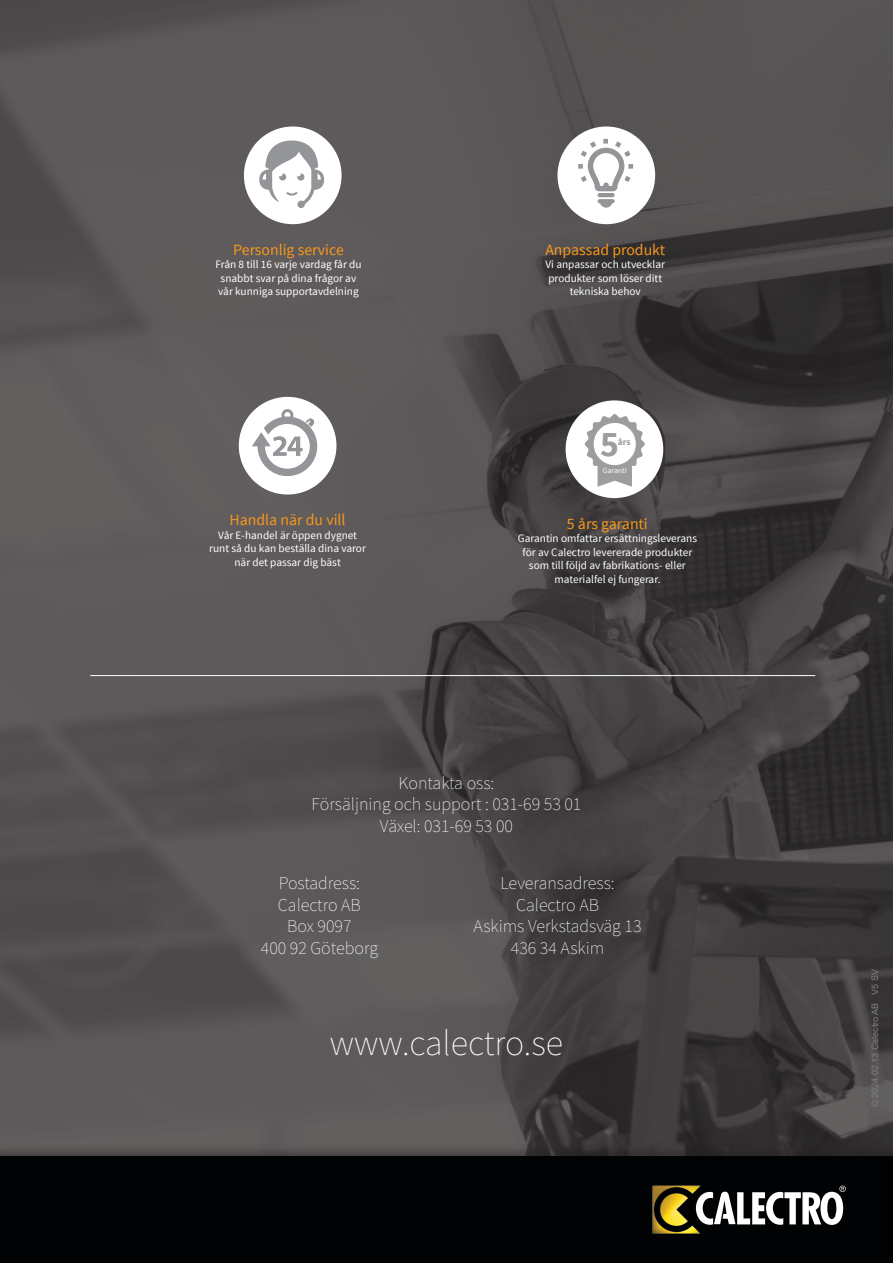
<style>
.page{position:relative;width:893px;height:1263px;background:#fff}
.page>*{position:absolute;margin:0;border:0;box-sizing:border-box;transform-origin:0 0}
.t1{font:36px "Source Sans Variable";color:#fff}
.t2{font:700 35.85px "Source Sans Pro";color:#9d9d9c}
.t3{font:18px "Source Sans Variable";color:#fff}
.t4{font:15.75px "Source Sans Pro";color:#f7981d}
.t5{font:11.25px/13.5px "Source Sans Pro";color:#fff;text-align:center}
.t6{font:700 9.3px "Source Sans Pro";color:#9d9d9c}
.t7{font:9px "Arial";color:#808285}
.t8{font:7.65px "Source Sans Pro";color:#fff}
</style>
<div class="page">
<img style="left:0;top:0;width:893px;height:1143px">
<hr style="left:90px;top:675px;width:725px;height:1px;background:#fff">
<div style="left:244px;top:126px;width:98px;height:98px;background:#fff;border-radius:50%"></div>
<svg style="left:259px;top:141px;width:65px;height:67px"></svg>
<div style="left:566px;top:400px;width:97px;height:98px;background:#fff;border-radius:50%"></div>
<svg style="left:585px;top:414px;width:60px;height:73px"></svg>
<div style="left:594px;top:423px;width:42px;height:42px;background:#fff;border-radius:50%"></div>
<div style="left:239px;top:397px;width:97px;height:97px;background:#fff;border-radius:50%"></div>
<svg style="left:252px;top:409px;width:65px;height:67px"></svg>
<div style="left:557px;top:126px;width:98px;height:98px;background:#fff;border-radius:50%"></div>
<svg style="left:578px;top:139px;width:55px;height:52px"></svg>
<svg style="left:598px;top:199px;width:17px;height:9px"></svg>
<hr style="left:598px;top:193px;width:17px;height:4px;background:#939598;border-radius:2px">
<div style="left:0;top:1143px;width:893px;height:120px;background:#231f20;opacity:.46"></div>
<div style="left:0;top:1156px;width:893px;height:107px;background:#010203"></div>
<img style="left:652px;top:1185px;width:48px;height:49px">
<svg style="left:696px;top:1185px;width:150px;height:40px"></svg>
<p class="t4" style="left:233px;top:240px;width:112px">Personlig service</p>
<p class="t5" style="left:215px;top:258px;width:148px;text-align:left">Från 8 till 16 varje vardag får du snabbt svar på dina frågor av vår kunniga supportavdelning</p>
<p class="t4" style="left:230px;top:510px;width:118px">Handla när du vill</p>
<p class="t5" style="left:209px;top:528px;width:158px">Vår E-handel är öppen dygnet runt så du kan beställa dina varor när det passar dig bäst</p>
<p class="t4" style="left:545px;top:240px;width:121px">Anpassad produkt</p>
<p class="t5" style="left:545px;top:258px;width:121px">Vi anpassar och utvecklar</p>
<p class="t5" style="left:548px;top:271px;width:115px">produkter som löser ditt tekniska behov</p>
<p class="t2" style="left:600px;top:421px;width:20px">5</p>
<p class="t6" style="left:618px;top:436px;width:14px">års</p>
<p class="t8" style="left:603px;top:465px;width:25px">Garanti</p>
<p class="t4" style="left:567px;top:514px;width:82px">5 års garanti</p>
<p class="t5" style="left:518px;top:532px;width:181px">Garantin omfattar ersättningsleverans för av Calectro levererade produkter som till följd av fabrikations- eller materialfel ej fungerar.</p>
<p class="t3" style="left:399px;top:772px;width:97px">Kontakta oss:</p>
<p class="t3" style="left:312px;top:793px;width:271px">Försäljning och support : 031-69 53 01</p>
<p class="t3" style="left:380px;top:815px;width:135px">Växel: 031-69 53 00</p>
<p class="t3" style="left:279px;top:872px;width:83px">Postadress:</p>
<p class="t3" style="left:278px;top:894px;width:85px">Calectro AB</p>
<p class="t3" style="left:287px;top:915px;width:66px">Box 9097</p>
<p class="t3" style="left:261px;top:937px;width:119px">400 92 Göteborg</p>
<p class="t3" style="left:500px;top:872px;width:116px">Leveransadress:</p>
<p class="t3" style="left:516px;top:894px;width:85px">Calectro AB</p>
<p class="t3" style="left:473px;top:915px;width:170px">Askims Verkstadsväg 13</p>
<p class="t3" style="left:511px;top:937px;width:95px">436 34 Askim</p>
<p class="t1" style="left:330px;top:1021px;width:235px">www.calectro.se</p>
<p class="t7" style="left:869px;top:1107px;width:139px;rotate:-90deg">© 2024.02.13 Calectro AB V5 SV</p>
</div>
